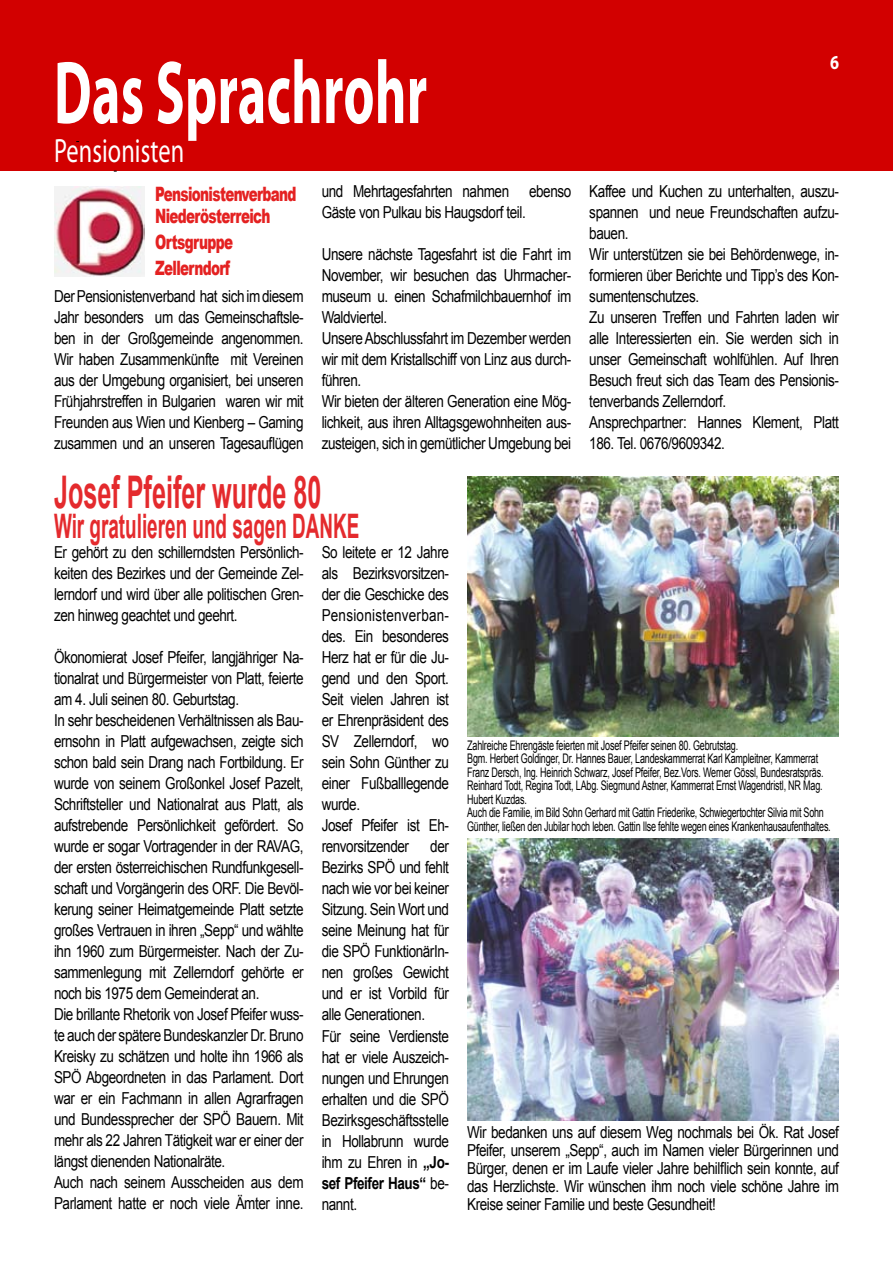
<style>
.page{position:relative;width:893px;height:1263px;background:#fff}
.page>*{position:absolute;margin:0;border:0;box-sizing:border-box;transform-origin:0 0}
.t1{font:700 90px "Myriad Pro";letter-spacing:.005em;color:#fff;scale:.6 1}
.t2{font:700 45px "Arial";color:#e42a2d;scale:.56 1}
.t3{font:700 33.75px "Arial";color:#e42a2d;scale:.56 1}
.t4{font:33.75px "Myriad Pro";letter-spacing:.005em;color:#fff;scale:.72 1}
.t5{font:900 19.8px/21.6px "Arial";letter-spacing:-.05em;color:#e42121;scale:.68 1}
.t6{font:700 19.8px "Myriad Pro";color:#fff;scale:.82 1}
.t7{font:16.5px/21px "Arial";letter-spacing:-.03em;color:#000;scale:.82 1}
.t8{font:13.2px/13.5px "Arial";letter-spacing:-.02em;color:#000;scale:.68 1}
.s1{font-weight:700}
</style>
<div class="page">
<div style="left:0;top:0;width:893px;height:171px;background:#d20000"></div>
<img style="left:54px;top:186px;width:90px;height:90px">
<img style="left:467px;top:476px;width:372px;height:261px">
<img style="left:467px;top:838px;width:372px;height:282px">
<h1 class="t1" style="left:54px;top:34px;width:624px">Das Sprachrohr</h1>
<h3 class="t4" style="left:54px;top:130px;width:183px">Pensionisten</h3>
<p class="t5" style="left:155px;top:183px;width:209px">Pensionistenverband<br>Niederösterreich</p>
<p class="t5" style="left:155px;top:228px;width:116px;line-height:25.8px">Ortsgruppe<br>Zellerndorf</p>
<p class="t7" style="left:54px;top:286px;width:306px;text-align:justify">Der Pensionistenverband hat sich im diesem Jahr besonders um das Gemeinschaftsle&shy;ben in der Großgemeinde angenommen.<br>Wir haben Zusammenkünfte mit Vereinen aus der Umgebung organisiert, bei unseren Frühjahrstreffen in Bulgarien waren wir mit Freunden aus Wien und Kienberg – Gaming zusammen und an unseren Tagesauflügen</p>
<p class="t7" style="left:322px;top:181px;width:306px">und Mehrtagesfahrten nahmen ebenso<br>Gäste von Pulkau bis Haugsdorf teil.</p>
<p class="t7" style="left:322px;top:244px;width:306px">Unsere nächste Tagesfahrt ist die Fahrt im November, wir besuchen das Uhrmacher&shy;museum u. einen Schafmilchbauernhof im Waldviertel.<br>Unsere Abschlussfahrt im Dezember werden wir mit dem Kristallschiff von Linz aus durch&shy;führen.<br>Wir bieten der älteren Generation eine Mög&shy;lichkeit, aus ihren Alltagsgewohnheiten aus&shy;zusteigen, sich in gemütlicher Umgebung bei</p>
<p class="t6" style="left:830px;top:50px;width:12px">6</p>
<p class="t7" style="left:589px;top:181px;width:306px">Kaffee und Kuchen zu unterhalten, auszu&shy;spannen und neue Freundschaften aufzu&shy;bauen.<br>Wir unterstützen sie bei Behördenwege, in&shy;formieren über Berichte und Tipp’s des Kon&shy;sumentenschutzes.<br>Zu unseren Treffen und Fahrten laden wir alle Interessierten ein. Sie werden sich in unser Gemeinschaft wohlfühlen. Auf Ihren Besuch freut sich das Team des Pensionis&shy;tenverbands Zellerndorf.<br>Ansprechpartner: Hannes Klement, Platt 186. Tel. 0676/9609342.</p>
<h2 class="t2" style="left:54px;top:462px;width:479px">Josef Pfeifer wurde 80</h2>
<h3 class="t3" style="left:54px;top:504px;width:547px">Wir gratulieren und sagen DANKE</h3>
<p class="t7" style="left:322px;top:542px;width:157px">So leitete er 12 Jahre als Bezirksvorsitzen&shy;der die Geschicke des<br>Pensionistenverban&shy;des. Ein besonderes<br>Herz hat er für die Ju&shy;gend und den Sport.<br>Seit vielen Jahren ist er Ehrenpräsident des<br>SV Zellerndorf, wo sein Sohn Günther zu einer Fußballlegende wurde.<br>Josef Pfeifer ist Eh&shy;renvorsitzender</p>
<p class="t7" style="left:54px;top:542px;width:306px;text-align:justify">Er gehört zu den schillerndsten Persönlich&shy;keiten des Bezirkes und der Gemeinde Zel&shy;lerndorf und wird über alle politischen Gren&shy;zen hinweg geachtet und geehrt.</p>
<p class="t7" style="left:54px;top:647px;width:306px">Ökonomierat Josef Pfeifer, langjähriger Na&shy;tionalrat und Bürgermeister von Platt, feierte am 4. Juli seinen 80. Geburtstag.<br>In sehr bescheidenen Verhältnissen als Bau&shy;ernsohn in Platt aufgewachsen, zeigte sich schon bald sein Drang nach Fortbildung. Er wurde von seinem Großonkel Josef Pazelt, Schriftsteller und Nationalrat aus Platt, als aufstrebende Persönlichkeit gefördert. So wurde er sogar Vortragender in der RAVAG, der ersten österreichischen Rundfunkgesell&shy;schaft und Vorgängerin des ORF. Die Bevöl&shy;kerung seiner Heimatgemeinde Platt setzte großes Vertrauen in ihren „Sepp“ und wählte ihn 1960 zum Bürgermeister. Nach der Zu&shy;sammenlegung mit Zellerndorf gehörte er noch bis 1975 dem Gemeinderat an.<br>Die brillante Rhetorik von Josef Pfeifer wuss&shy;te auch der spätere Bundeskanzler Dr. Bruno Kreisky zu schätzen und holte ihn 1966 als SPÖ Abgeordneten in das Parlament. Dort war er ein Fachmann in allen Agrarfragen und Bundessprecher der SPÖ Bauern. Mit mehr als 22 Jahren Tätigkeit war er einer der längst dienenden Nationalräte.<br>Auch nach seinem Ausscheiden aus dem Parlament hatte er noch viele Ämter inne.</p>
<p class="t7" style="left:322px;top:836px;width:157px;text-indent:109px">der<br>Bezirks SPÖ und fehlt nach wie vor bei keiner<br>Sitzung. Sein Wort und seine Meinung hat für die SPÖ FunktionärIn&shy;nen großes Gewicht und er ist Vorbild für alle Generationen.<br>Für seine Verdienste hat er viele Auszeich&shy;nungen und Ehrungen erhalten und die SPÖ<br>Bezirksgeschäftsstelle in Hollabrunn wurde ihm zu Ehren in <span class="s1">„Jo&shy;sef Pfeifer Haus“</span> be&shy;nannt.</p>
<p class="t8" style="left:467px;top:738px;width:536px">Zahlreiche Ehrengäste feierten mit Josef Pfeifer seinen 80. Gebrutstag.<br>Bgm. Herbert Goldinger, Dr. Hannes Bauer, Landeskammerrat Karl Kampleitner, Kammerrat Franz Dersch, Ing. Heinrich Schwarz, Josef Pfeifer, Bez.Vors. Werner Gössl, Bundesratspräs.<br>Reinhard Todt, Regina Todt, LAbg. Siegmund Astner, Kammerrat Ernst Wagendristl, NR Mag.<br>Hubert Kuzdas.<br>Auch die Familie, im Bild Sohn Gerhard mit Gattin Friederike, Schwiegertochter Silvia mit Sohn Günther, ließen den Jubilar hoch leben. Gattin Ilse fehlte wegen eines Krankenhausaufenthaltes.</p>
<p class="t7" style="left:467px;top:1123px;width:455px;line-height:18px;text-align:justify">Wir bedanken uns auf diesem Weg nochmals bei Ök. Rat Josef Pfeifer, unserem „Sepp“, auch im Namen vieler Bürgerinnen und Bürger, denen er im Laufe vieler Jahre behilflich sein konnte, auf das Herzlichste. Wir wünschen ihm noch viele schöne Jahre im Kreise seiner Familie und beste Gesundheit!</p>
</div>
